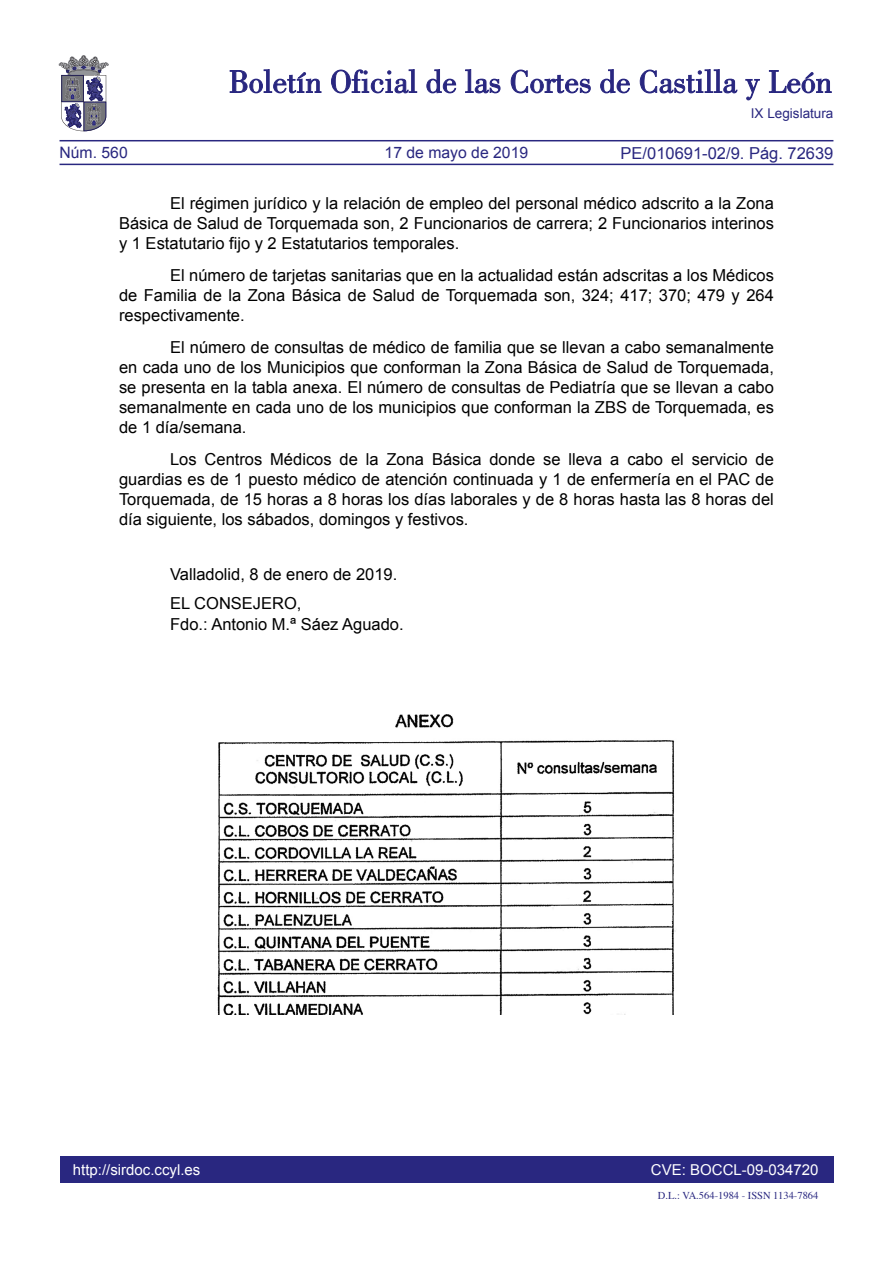
<style>
.page{position:relative;width:893px;height:1263px;background:#fff}
.page>*{position:absolute;margin:0;border:0;box-sizing:border-box;transform-origin:0 0}
.TEXTO_NORMAL{font:16.5px/19.8px "Arial";color:#000;text-align:justify}
.firma{font:16.5px/21px "Arial";color:#000}
.valladolid{font:16.5px "Arial";color:#000}
.t1{font:16.5px "Arial";color:#292780}
.t2{font:15.75px "Arial";color:#292780}
.t3{font:15px "Arial";color:#fff}
.t4{font:13.5px "Arial";color:#292780}
.t5{font:10.5px "Times";color:#292780}
</style>
<div class="page">
<div style="left:60px;top:1157px;width:773px;height:26px;background:#292780"></div>
<hr style="left:60px;top:164px;width:773px;height:1px;background:#292780">
<hr style="left:60px;top:140px;width:773px;height:1px;background:#292780">
<svg style="left:230px;top:69px;width:91px;height:24px"></svg>
<svg style="left:331px;top:69px;width:86px;height:24px"></svg>
<svg style="left:426px;top:69px;width:30px;height:24px"></svg>
<svg style="left:465px;top:69px;width:35px;height:24px"></svg>
<svg style="left:511px;top:70px;width:80px;height:23px"></svg>
<svg style="left:600px;top:69px;width:30px;height:24px"></svg>
<svg style="left:640px;top:69px;width:97px;height:24px"></svg>
<svg style="left:745px;top:79px;width:15px;height:21px"></svg>
<svg style="left:769px;top:70px;width:62px;height:23px"></svg>
<svg style="left:59px;top:55px;width:49px;height:76px"></svg>
<img style="left:217px;top:714px;width:459px;height:300px">
<p class="t4" style="left:751px;top:105px;width:84px">IX Legislatura</p>
<p class="t1" style="left:621px;top:142px;width:214px">PE/010691-02/9. Pág. 72639</p>
<p class="TEXTO_NORMAL" style="left:119px;top:193px;width:656px;text-indent:51px">El régimen jurídico y la relación de empleo del personal médico adscrito a la Zona Básica de Salud de Torquemada son, 2 Funcionarios de carrera; 2 Funcionarios interinos y 1 Estatutario fijo y 2 Estatutarios temporales.</p>
<p class="TEXTO_NORMAL" style="left:119px;top:266px;width:656px;text-indent:51px">El número de tarjetas sanitarias que en la actualidad están adscritas a los Médicos de Familia de la Zona Básica de Salud de Torquemada son, 324; 417; 370; 479 y 264 respectivamente.</p>
<p class="TEXTO_NORMAL" style="left:119px;top:338px;width:656px;text-indent:51px">El número de consultas de médico de familia que se llevan a cabo semanalmente en cada uno de los Municipios que conforman la Zona Básica de Salud de Torquemada, se presenta en la tabla anexa. El número de consultas de Pediatría que se llevan a cabo semanalmente en cada uno de los municipios que conforman la ZBS de Torquemada, es de 1 día/semana.</p>
<p class="TEXTO_NORMAL" style="left:119px;top:450px;width:656px;text-indent:51px">Los Centros Médicos de la Zona Básica donde se lleva a cabo el servicio de guardias es de 1 puesto médico de atención continuada y 1 de enfermería en el PAC de Torquemada, de 15 horas a 8 horas los días laborales y de 8 horas hasta las 8 horas del día siguiente, los sábados, domingos y festivos.</p>
<p class="valladolid" style="left:170px;top:563px;width:229px">Valladolid, 8 de enero de 2019.</p>
<p class="firma" style="left:170px;top:593px;width:235px">EL CONSEJERO,<br>Fdo.: Antonio M.ª Sáez Aguado.</p>
<p class="t2" style="left:60px;top:142px;width:70px">Núm. 560</p>
<p class="t2" style="left:385px;top:142px;width:145px">17 de mayo de 2019</p>
<p class="t3" style="left:73px;top:1159px;width:129px">http://sirdoc.ccyl.es</p>
<p class="t3" style="left:651px;top:1159px;width:169px">CVE: BOCCL-09-034720</p>
<p class="t5" style="left:658px;top:1185px;width:162px">D.L.: VA.564-1984 - ISSN 1134-7864</p>
</div>
